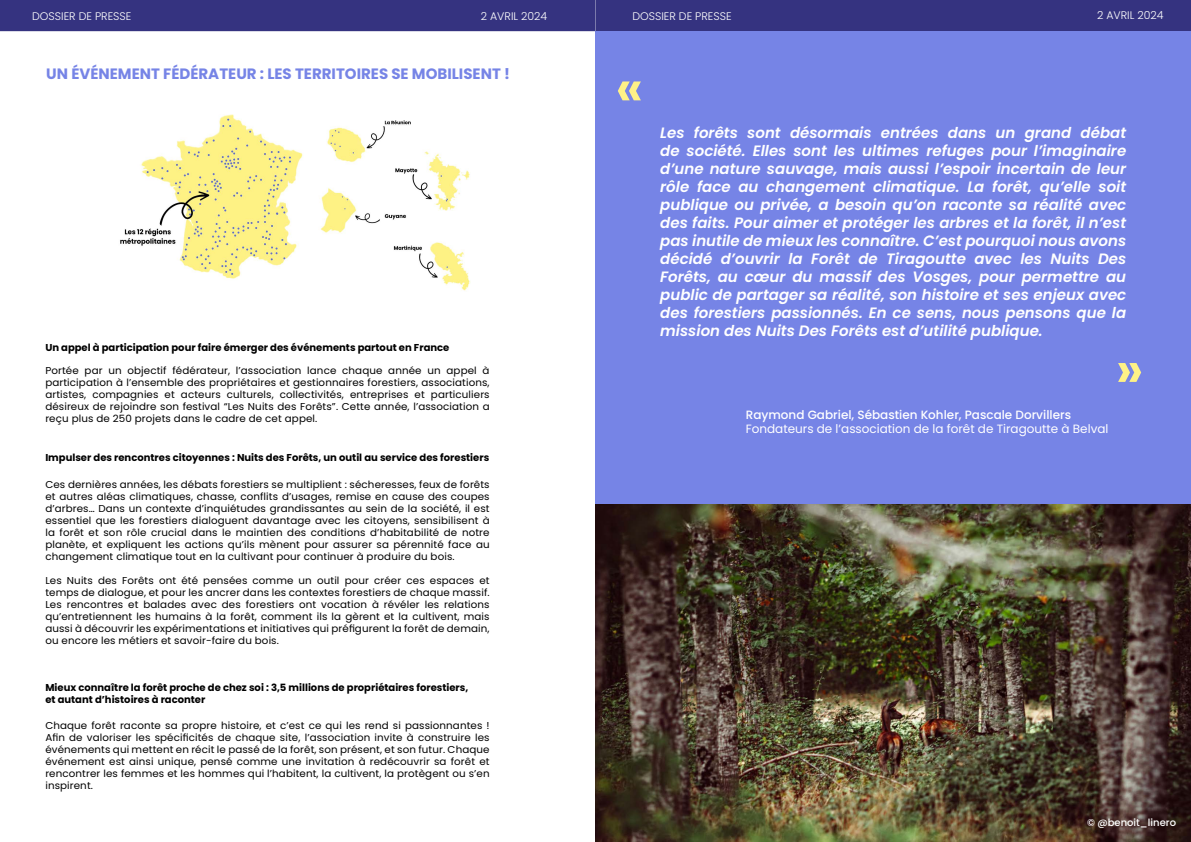
<style>
.page{position:relative;width:1191px;height:842px;background:#fff}
.page>*{position:absolute;margin:0;border:0;box-sizing:border-box;transform-origin:0 0}
.t1{font:600 54px "Poppins";color:#fef187}
.t2{font:italic 600 15px/18px "Poppins";color:#fff;text-align:justify}
.t3{font:700 15px "Poppins";color:#7684e6}
.t4{font:12px "Poppins";color:#fff}
.t5{font:500 12px "Poppins";color:#fff}
.t6{font:300 11px "Poppins";color:#fff}
.t7{font:10px/12px "Poppins";letter-spacing:.01em;color:#000;text-align:justify}
.t8{font:700 10px/12px "Poppins";color:#000}
.t9{font:500 10px "Poppins";color:#fff}
</style>
<div class="page">
<div style="left:595px;top:31px;width:596px;height:511px;background:#7684e6"></div>
<div style="left:0;top:0;width:595px;height:31px;background:#353380"></div>
<img style="left:120px;top:114px;width:351px;height:177px">
<div style="left:596px;top:0;width:594px;height:30px;background:#353380"></div>
<div style="left:595px;top:0;width:596px;height:31px;border:1px solid #353380"></div>
<img style="left:595px;top:505px;width:596px;height:337px">
<p class="t6" style="left:32px;top:9px;width:101px">DOSSIER DE PRESSE</p>
<p class="t6" style="left:481px;top:9px;width:68px">2 AVRIL 2024</p>
<h2 class="t3" style="left:46px;top:65px;width:465px">UN ÉVÉNEMENT FÉDÉRATEUR : LES TERRITOIRES SE MOBILISENT !</h2>
<p class="t8" style="left:45px;top:342px;width:405px">Un appel à participation pour faire émerger des événements partout en France</p>
<p class="t7" style="left:45px;top:364px;width:446px">Portée par un objectif fédérateur, l’association lance chaque année un appel à participation à l’ensemble des propriétaires et gestionnaires forestiers, associations, artistes, compagnies et acteurs culturels, collectivités, entreprises et particuliers désireux de rejoindre son festival “Les Nuits des Forêts”. Cette année, l’association a reçu plus de 250 projets dans le cadre de cet appel.</p>
<p class="t8" style="left:45px;top:452px;width:445px">Impulser des rencontres citoyennes : Nuits des Forêts, un outil au service des forestiers</p>
<p class="t7" style="left:45px;top:479px;width:446px">Ces dernières années, les débats forestiers se multiplient : sécheresses, feux de forêts et autres aléas climatiques, chasse, conflits d’usages, remise en cause des coupes d’arbres… Dans un contexte d’inquiétudes grandissantes au sein de la société, il est essentiel que les forestiers dialoguent davantage avec les citoyens, sensibilisent à la forêt et son rôle crucial dans le maintien des conditions d’habitabilité de notre planète, et expliquent les actions qu’ils mènent pour assurer sa pérennité face au changement climatique tout en la cultivant pour continuer à produire du bois.</p>
<p class="t7" style="left:45px;top:575px;width:446px">Les Nuits des Forêts ont été pensées comme un outil pour créer ces espaces et temps de dialogue, et pour les ancrer dans les contextes forestiers de chaque massif.<br>Les rencontres et balades avec des forestiers ont vocation à révéler les relations qu’entretiennent les humains à la forêt, comment ils la gèrent et la cultivent, mais aussi à découvrir les expérimentations et initiatives qui préfigurent la forêt de demain, ou encore les métiers et savoir-faire du bois.</p>
<p class="t8" style="left:45px;top:682px;width:424px">Mieux connaître la forêt proche de chez soi : 3,5 millions de propriétaires forestiers, et autant d’histoires à raconter</p>
<p class="t7" style="left:45px;top:719px;width:446px">Chaque forêt raconte sa propre histoire, et c’est ce qui les rend si passionnantes !<br>Afin de valoriser les spécificités de chaque site, l’association invite à construire les événements qui mettent en récit le passé de la forêt, son présent, et son futur. Chaque événement est ainsi unique, pensé comme une invitation à redécouvrir sa forêt et rencontrer les femmes et les hommes qui l’habitent, la cultivent, la protègent ou s’en inspirent.</p>
<p class="t6" style="left:632px;top:9px;width:101px">DOSSIER DE PRESSE</p>
<p class="t6" style="left:1097px;top:9px;width:68px">2 AVRIL 2024</p>
<h1 class="t1" style="left:615px;top:57px;width:30px">«</h1>
<p class="t2" style="left:660px;top:123px;width:467px">Les forêts sont désormais entrées dans un grand débat de société. Elles sont les ultimes refuges pour l’imaginaire d’une nature sauvage, mais aussi l’espoir incertain de leur rôle face au changement climatique. La forêt, qu’elle soit publique ou privée, a besoin qu’on raconte sa réalité avec des faits. Pour aimer et protéger les arbres et la forêt, il n’est pas inutile de mieux les connaître. C’est pourquoi nous avons décidé d’ouvrir la Forêt de Tiragoutte avec les Nuits Des Forêts, au cœur du massif des Vosges, pour permettre au public de partager sa réalité, son histoire et ses enjeux avec des forestiers passionnés. En ce sens, nous pensons que la mission des Nuits Des Forêts est d’utilité publique.</p>
<h1 class="t1" style="left:1115px;top:338px;width:30px">»</h1>
<p class="t5" style="left:746px;top:407px;width:327px">Raymond Gabriel, Sébastien Kohler, Pascale Dorvillers</p>
<p class="t4" style="left:746px;top:422px;width:364px">Fondateurs de l’association de la forêt de Tiragoutte à Belval</p>
<p class="t9" style="left:1087px;top:817px;width:91px">© @benoit_linero</p>
</div>
